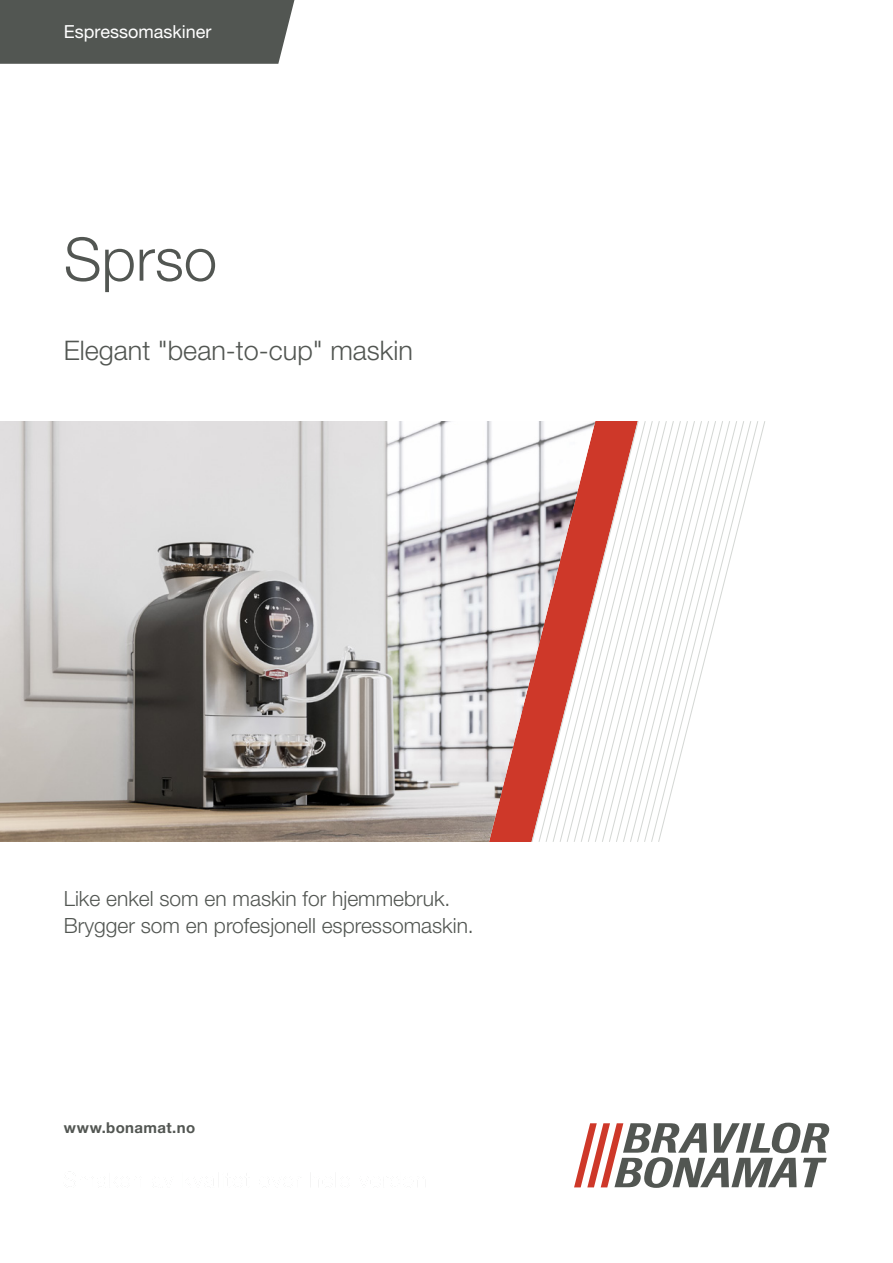
<style>
.page{position:relative;width:893px;height:1263px;background:#fff}
.page>*{position:absolute;margin:0;border:0;box-sizing:border-box;transform-origin:0 0}
.t1{font:300 60px "Helvetica Neue LT Pro";color:#525652}
.t2{font:300 27px "Helvetica Neue LT Pro";color:#525652}
.t3{font:300 21px/27px "Helvetica Neue LT Pro";color:#525652}
.t4{font:18px "Helvetica Neue LT Pro";color:#fff}
.t5{font:700 15px "Helvetica Neue LT Pro";letter-spacing:.025em;color:#525652}
</style>
<div class="page">
<svg style="left:69px;top:1171px;width:349px;height:16px"></svg>
<svg style="left:574px;top:1123px;width:255px;height:65px"></svg>
<img style="left:0;top:421px;width:531px;height:421px">
<svg style="left:531px;top:441px;width:7px;height:401px"></svg>
<svg style="left:724px;top:421px;width:41px;height:163px"></svg>
<svg style="left:538px;top:421px;width:7px;height:421px;background:#cc908c"></svg>
<svg style="left:545px;top:437px;width:7px;height:405px"></svg>
<svg style="left:552px;top:434px;width:7px;height:408px"></svg>
<svg style="left:559px;top:432px;width:7px;height:410px"></svg>
<svg style="left:566px;top:429px;width:7px;height:413px"></svg>
<svg style="left:573px;top:427px;width:7px;height:415px"></svg>
<svg style="left:580px;top:421px;width:21px;height:421px"></svg>
<svg style="left:601px;top:421px;width:7px;height:421px"></svg>
<svg style="left:608px;top:421px;width:7px;height:421px"></svg>
<svg style="left:615px;top:421px;width:109px;height:421px"></svg>
<div style="left:0;top:0;width:294px;height:64px;background:#525652"></div>
<p class="t4" style="left:64px;top:21px;width:149px">Espressomaskiner</p>
<h1 class="t1" style="left:64px;top:223px;width:155px">Sprso</h1>
<p class="t2" style="left:64px;top:334px;width:351px">Elegant "bean-to-cup" maskin</p>
<p class="t3" style="left:64px;top:885px;width:411px">Like enkel som en maskin for hjemmebruk.<br>Brygger som en profesjonell espressomaskin.</p>
<p class="t5" style="left:64px;top:1118px;width:133px">www.bonamat.no</p>
</div>
